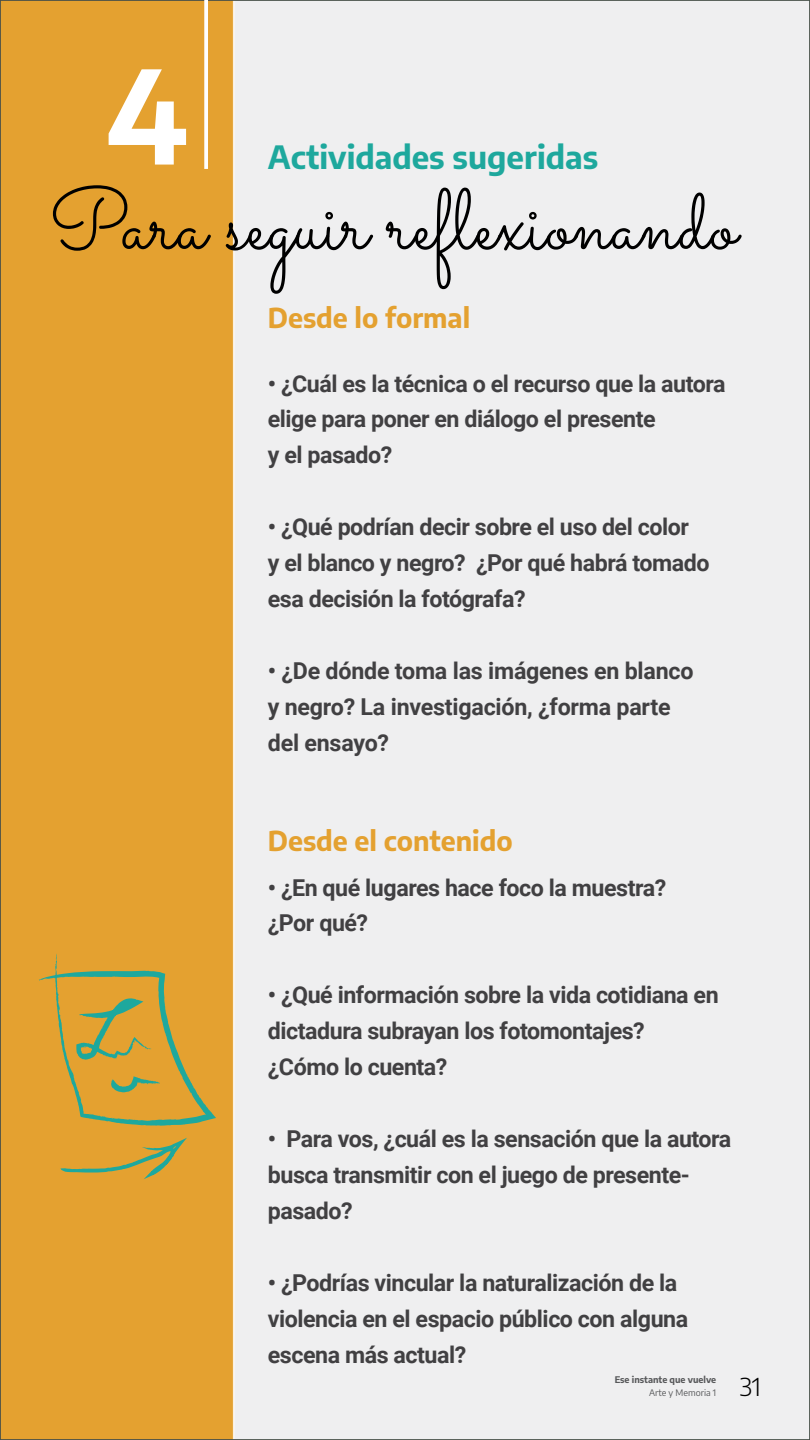
<style>
.page{position:relative;width:810px;height:1440px;background:#fff}
.page>*{position:absolute;margin:0;border:0;box-sizing:border-box;transform-origin:0 0}
.t1{font:700 128.7px "Encode Sans";color:#fff}
.t2{font:85.5px "Sacramento";color:#000}
.t3{font:700 31.5px "Encode Sans";color:#1ea89d}
.t4{font:700 27px "Encode Sans";color:#e4a130}
.t5{font:300 24.75px "Encode Sans";color:#000}
.t6{font:700 23.25px/36px "Roboto";letter-spacing:-.02em;color:#414042}
.t7{font:700 9px "Encode Sans";color:#58595b}
.t8{font:9px "Encode Sans";color:#58595b}
</style>
<div class="page">
<div style="left:234px;top:2px;width:574px;height:1436px;background:#efeff0"></div>
<div style="left:2px;top:2px;width:232px;height:1436px;background:#e4a130"></div>
<svg style="left:38px;top:953px;width:178px;height:173px;background:#cca13d"></svg>
<svg style="left:60px;top:1138px;width:127px;height:41px;background:#c8a13e"></svg>
<svg style="left:204px;top:0;width:4px;height:169px"></svg>
<h1 class="t1" style="left:106px;top:20px;width:83px">4</h1>
<h2 class="t2" style="left:49px;top:169px;width:690px">Para seguir reflexionando</h2>
<h3 class="t3" style="left:268px;top:133px;width:332px">Actividades sugeridas</h3>
<p class="t4" style="left:268px;top:298px;width:204px">Desde lo formal</p>
<p class="t6" style="left:268px;top:364px;width:459px">• ¿Cuál es la técnica o el recurso que la autora elige para poner en diálogo el presente<br>y el pasado?</p>
<p class="t6" style="left:268px;top:508px;width:443px">• ¿Qué podrían decir sobre el uso del color<br>y el blanco y negro? ¿Por qué habrá tomado esa decisión la fotógrafa?</p>
<p class="t6" style="left:268px;top:652px;width:427px">• ¿De dónde toma las imágenes en blanco y negro? La investigación, ¿forma parte del ensayo?</p>
<p class="t4" style="left:268px;top:820px;width:246px">Desde el contenido</p>
<p class="t6" style="left:268px;top:868px;width:400px">• ¿En qué lugares hace foco la muestra? ¿Por qué?</p>
<p class="t6" style="left:268px;top:976px;width:452px">• ¿Qué información sobre la vida cotidiana en dictadura subrayan los fotomontajes? ¿Cómo lo cuenta?</p>
<p class="t6" style="left:268px;top:1120px;width:465px">• Para vos, ¿cuál es la sensación que la autora busca transmitir con el juego de presente&shy;pasado?</p>
<p class="t6" style="left:268px;top:1264px;width:422px">• ¿Podrías vincular la naturalización de la violencia en el espacio público con alguna escena más actual?</p>
<p class="t7" style="left:615px;top:1373px;width:103px">Ese instante que vuelve</p>
<p class="t8" style="left:649px;top:1386px;width:69px">Arte y Memoria 1</p>
<p class="t5" style="left:740px;top:1370px;width:22px">31</p>
</div>
